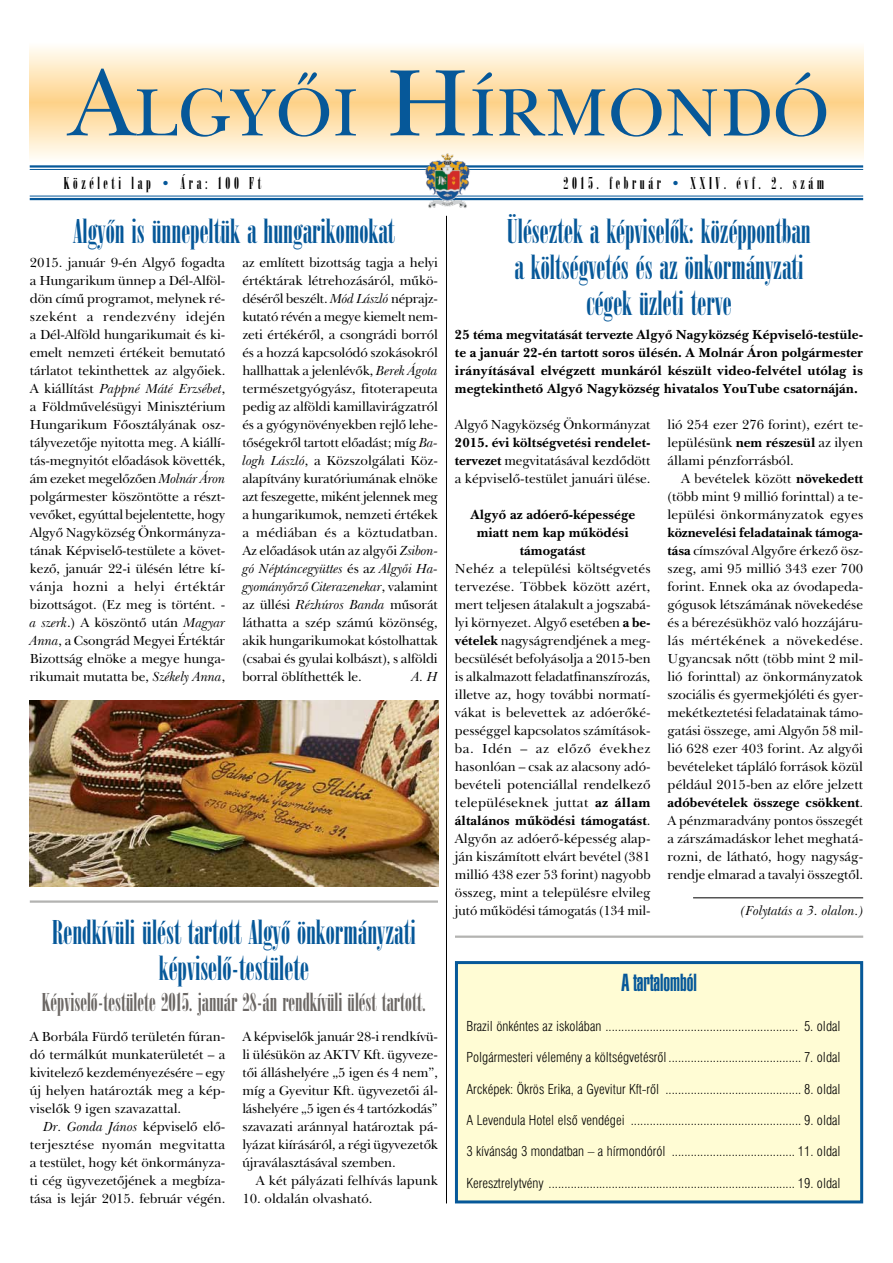
<style>
.page{position:relative;width:893px;height:1263px;background:#fff}
.page>*{position:absolute;margin:0;border:0;box-sizing:border-box;transform-origin:0 0}
.t1{font:36px/36px "Hu Arsis D Regu";color:#065899;text-align:center}
.t2{font:27px "Hu Arsis D Regu";color:#6b6764}
.t3{font:24px "Hu Swiss 911 U Cm BT";color:#065899}
.t4{font:18px "Hu Arsis D Regu";letter-spacing:.2em;color:#000}
.t5{font:13.5px/18px "Hu New Bskvll BT Roman";letter-spacing:-.005em;color:#000;text-align:justify}
.t6{font:13.5px "Hu Swis 721 Lt Cn BT";color:#000}
.t7{font:13.5px/18px "Hu New Bskvll BT Bold";color:#000;text-align:justify}
.t8{font:13.5px/18px "Hu New Bskvll BT Italic";letter-spacing:-.01em;color:#000}
.s1{color:#065899}
.s2{font-family:"Hu New Bskvll BT Roman"}
.s3{font-family:"Hu New Bskvll BT Italic"}
.s4{font-family:"Hu New Bskvll BT Bold"}
</style>
<div class="page">
<div style="left:30px;top:43px;width:833px;height:59px;background:linear-gradient(to bottom,#fffffb,#fed289)"></div>
<div style="left:30px;top:102px;width:833px;height:60px;background:linear-gradient(to bottom,#fdd187,#fffef9)"></div>
<hr style="left:30px;top:196px;width:833px;height:4px;background:#eef3f8">
<hr style="left:30px;top:196px;width:833px;height:1px;background:#065899">
<hr style="left:30px;top:198px;width:833px;height:2px;background:#065899">
<div style="left:30px;top:165px;width:833px;height:5px;background:#f5f8fb"></div>
<hr style="left:30px;top:165px;width:833px;height:3px;background:#065899">
<hr style="left:30px;top:169px;width:833px;height:1px;background:#065899">
<img style="left:424px;top:152px;width:47px;height:56px">
<hr style="left:30px;top:900px;width:408px;height:3px;background:#b3b3b1">
<hr style="left:455px;top:935px;width:408px;height:3px;background:#b3b3b1">
<div style="left:456px;top:962px;width:406px;height:240px;background:#fffcd4"></div>
<div style="left:455px;top:961px;width:408px;height:242px;border:3px solid #065899"></div>
<svg style="left:67px;top:69px;width:759px;height:68px;background:#ccc3a5"></svg>
<hr style="left:446px;top:216px;width:1px;height:987px;background:#000">
<hr style="left:693px;top:897px;width:170px;height:1px;background:#000">
<img style="left:30px;top:700px;width:408px;height:187px">
<h3 class="t4" style="left:64px;top:174px;width:199px">Közéleti lap <span class="s1">•</span> Ára: 100 Ft</h3>
<h3 class="t4" style="left:563px;top:174px;width:262px">2015. február <span class="s1">•</span> XXIV. évf. 2. szám</h3>
<h1 class="t1" style="left:73px;top:214px;width:323px">Algyôn is ünnepeltük a hungarikomokat</h1>
<p class="t5" style="left:30px;top:253px;width:197px">2015. január 9-én Algyô fogadta a Hungarikum ünnep a Dél-Alföl&shy;dön címû programot, melynek ré&shy;szeként a rendezvény idején a Dél-Alföld hungarikumait és ki&shy;emelt nemzeti értékeit bemutató tárlatot tekinthettek az algyôiek.</p>
<p class="t8" style="left:30px;top:380px;width:197px"><span class="s2">A kiállítást</span> Pappné Máté Erzsébet<span class="s2">,</span></p>
<p class="t5" style="left:30px;top:397px;width:197px">a Földmûvelésügyi Minisztérium Hungarikum Fôosztályának osz&shy;tályvezetôje nyitotta meg. A kiállí&shy;tás-megnyitót elôadások követték, ám ezeket megelôzôen <span class="s3">Molnár Áron </span>polgármester köszöntötte a részt&shy;vevôket, egyúttal bejelentette, hogy Algyô Nagyközség Önkormányza&shy;tának Képviselô-testülete a követ&shy;kezô, január 22-i ülésén létre kí&shy;vánja hozni a helyi értéktár bizottságot. (Ez meg is történt. - <span class="s3">a szerk</span>.) A köszöntô után <span class="s3">Magyar Anna</span>, a Csongrád Megyei Értéktár Bizottság elnöke a megye hunga&shy;rikumait mutatta be, <span class="s3">Székely Anna</span>,</p>
<p class="t5" style="left:242px;top:253px;width:197px">az említett bizottság tagja a helyi értéktárak létrehozásáról, mûkö&shy;désérôl beszélt. <span class="s3">Mód László</span> néprajz&shy;kutató révén a megye kiemelt nem&shy;zeti értékérôl, a csongrádi borról és a hozzá kapcsolódó szokásokról hallhattak a jelenlévôk, <span class="s3">Berek Ágota </span>természetgyógyász, fitoterapeuta pedig az alföldi kamillavirágzatról és a gyógynövényekben rejlô lehe&shy;tôségekrôl tartott elôadást; míg <span class="s3">Ba&shy;logh László</span>, a Közszolgálati Köz&shy;alapítvány kuratóriumának elnöke azt feszegette, miként jelennek meg a hungarikumok, nemzeti értékek a médiában és a köztudatban.<br>Az elôadások után az algyôi <span class="s3">Zsibon-</span></p>
<p class="t8" style="left:242px;top:559px;width:197px">gó Néptáncegyüttes <span class="s2">és az</span> Algyôi Ha&shy;gyományôrzô Citerazenekar<span class="s2">, valamint</span></p>
<p class="t5" style="left:242px;top:595px;width:197px">az üllési <span class="s3">Rézhúros Banda</span> mûsorát láthatta a szép számú közönség, akik hungarikumokat kóstolhattak (csabai és gyulai kolbászt), s alföldi borral öblíthették le.</p>
<p class="t8" style="left:412px;top:667px;width:28px">A. H</p>
<h1 class="t1" style="left:52px;top:915px;width:365px">Rendkívüli ülést tartott Algyô önkormányzati képviselô-testülete</h1>
<h2 class="t2" style="left:42px;top:988px;width:386px">Képviselô-testülete 2015. január 28-án rendkívüli ülést tartott.</h2>
<p class="t5" style="left:30px;top:1027px;width:197px">A Borbála Fürdô területén fúran&shy;dó termálkút munkaterületét – a kivitelezô kezdeményezésére – egy új helyen határozták meg a kép&shy;viselôk 9 igen szavazattal.</p>
<p class="t8" style="left:43px;top:1117px;width:184px">Dr. Gonda János <span class="s2">képviselô elô-</span></p>
<p class="t5" style="left:30px;top:1135px;width:197px">terjesztése nyomán megvitatta a testület, hogy két önkormányza&shy;ti cég ügyvezetôjének a megbíza&shy;tása is lejár 2015. február végén.</p>
<p class="t5" style="left:242px;top:1027px;width:197px">A képviselôk január 28-i rendkívü&shy;li ülésükön az AKTV Kft. ügyveze&shy;tôi álláshelyére „5 igen és 4 nem”, míg a Gyevitur Kft. ügyvezetôi ál&shy;láshelyére „5 igen és 4 tartózkodás” szavazati aránnyal határoztak pá&shy;lyázat kiírásáról, a régi ügyvezetôk újraválasztásával szemben.</p>
<p class="t5" style="left:256px;top:1171px;width:184px">A két pályázati felhívás lapunk</p>
<p class="t5" style="left:242px;top:1189px;width:132px">10. oldalán olvasható.</p>
<h1 class="t1" style="left:507px;top:214px;width:305px">Üléseztek a képviselôk: középpontban a költségvetés és az önkormányzati cégek üzleti terve</h1>
<p class="t7" style="left:455px;top:325px;width:410px">25 téma megvitatását tervezte Algyô Nagyközség Képviselô-testüle&shy;te a január 22-én tartott soros ülésén. A Molnár Áron polgármester irányításával elvégzett munkáról készült video-felvétel utólag is megtekinthetô Algyô Nagyközség hivatalos YouTube csatornáján.</p>
<p class="t5" style="left:455px;top:415px;width:197px">Algyô Nagyközség Önkormányzat</p>
<p class="t7" style="left:455px;top:433px;width:197px">2015. évi költségvetési rendelet-</p>
<p class="t5" style="left:455px;top:451px;width:197px"><span class="s4">tervezet</span> megvitatásával kezdôdött a képviselô-testület januári ülése.</p>
<p class="t7" style="left:470px;top:505px;width:166px;text-align:center">Algyô az adóerô-képessége miatt nem kap mûködési támogatást</p>
<p class="t5" style="left:455px;top:559px;width:197px">Nehéz a települési költségvetés tervezése. Többek között azért, mert teljesen átalakult a jogszabá&shy;lyi környezet. Algyô esetében <span class="s4">a be&shy;vételek</span> nagyságrendjének a meg&shy;becsülését befolyásolja a 2015-ben is alkalmazott feladatfinanszírozás, illetve az, hogy további normatí&shy;vákat is belevettek az adóerôké&shy;pességgel kapcsolatos számítások&shy;ba. Idén – az elôzô évekhez hasonlóan – csak az alacsony adó&shy;bevételi potenciállal rendelkezô településeknek juttat <span class="s4">az állam</span></p>
<p class="t7" style="left:455px;top:811px;width:197px">általános mûködési támogatást<span class="s2">.</span></p>
<p class="t5" style="left:455px;top:829px;width:197px">Algyôn az adóerô-képesség alap&shy;ján kiszámított elvárt bevétel (381 millió 438 ezer 53 forint) nagyobb összeg, mint a településre elvileg jutó mûködési támogatás (134 mil-</p>
<p class="t5" style="left:668px;top:415px;width:197px">lió 254 ezer 276 forint), ezért te&shy;lepülésünk <span class="s4">nem részesül</span> az ilyen állami pénzforrásból.</p>
<p class="t5" style="left:668px;top:469px;width:197px;text-indent:14px">A bevételek között <span class="s4">növekedett </span>(több mint 9 millió forinttal) a te&shy;lepülési önkormányzatok egyes</p>
<p class="t7" style="left:668px;top:523px;width:197px">köznevelési feladatainak támoga-</p>
<p class="t5" style="left:668px;top:541px;width:197px"><span class="s4">tása</span> címszóval Algyôre érkezô ös - szeg, ami 95 millió 343 ezer 700 forint. Ennek oka az óvodapeda&shy;gógusok létszámának növekedése és a bérezésükhöz való hozzájáru&shy;lás mértékének a növekedése.<br>Ugyancsak nôtt (több mint 2 mil&shy;lió forinttal) az önkormányzatok szociális és gyermekjóléti és gyer&shy;mekétkeztetési feladatainak támo&shy;gatási összege, ami Algyôn 58 mil&shy;lió 628 ezer 403 forint. Az algyôi bevételeket tápláló források közül például 2015-ben az elôre jelzett</p>
<p class="t7" style="left:668px;top:793px;width:197px">adóbevételek összege csökkent<span class="s2">.</span></p>
<p class="t5" style="left:668px;top:811px;width:197px">A pénzmaradvány pontos összegét a zárszámadáskor lehet meghatá&shy;rozni, de látható, hogy nagyság&shy;rendje elmarad a tavalyi összegtôl.</p>
<p class="t8" style="left:741px;top:901px;width:124px">(Folytatás a 3. olalon.)</p>
<h3 class="t3" style="left:621px;top:969px;width:77px">A tartalomból</h3>
<p class="t6" style="left:466px;top:1018px;width:376px">Brazil önkéntes az iskolában ............................................................. 5. oldal</p>
<p class="t6" style="left:466px;top:1049px;width:376px">Polgármesteri vélemény a költségvetésrôl .......................................... 7. oldal</p>
<p class="t6" style="left:466px;top:1080px;width:376px">Arcképek: Ökrös Erika, a Gyevitur Kft-rôl ........................................... 8. oldal</p>
<p class="t6" style="left:466px;top:1112px;width:376px">A Levendula Hotel elsô vendégei ...................................................... 9. oldal</p>
<p class="t6" style="left:466px;top:1143px;width:376px">3 kívánság 3 mondatban – a hírmondóról ....................................... 11. oldal</p>
<p class="t6" style="left:466px;top:1175px;width:376px">Keresztrelytvény .............................................................................. 19. oldal</p>
</div>
